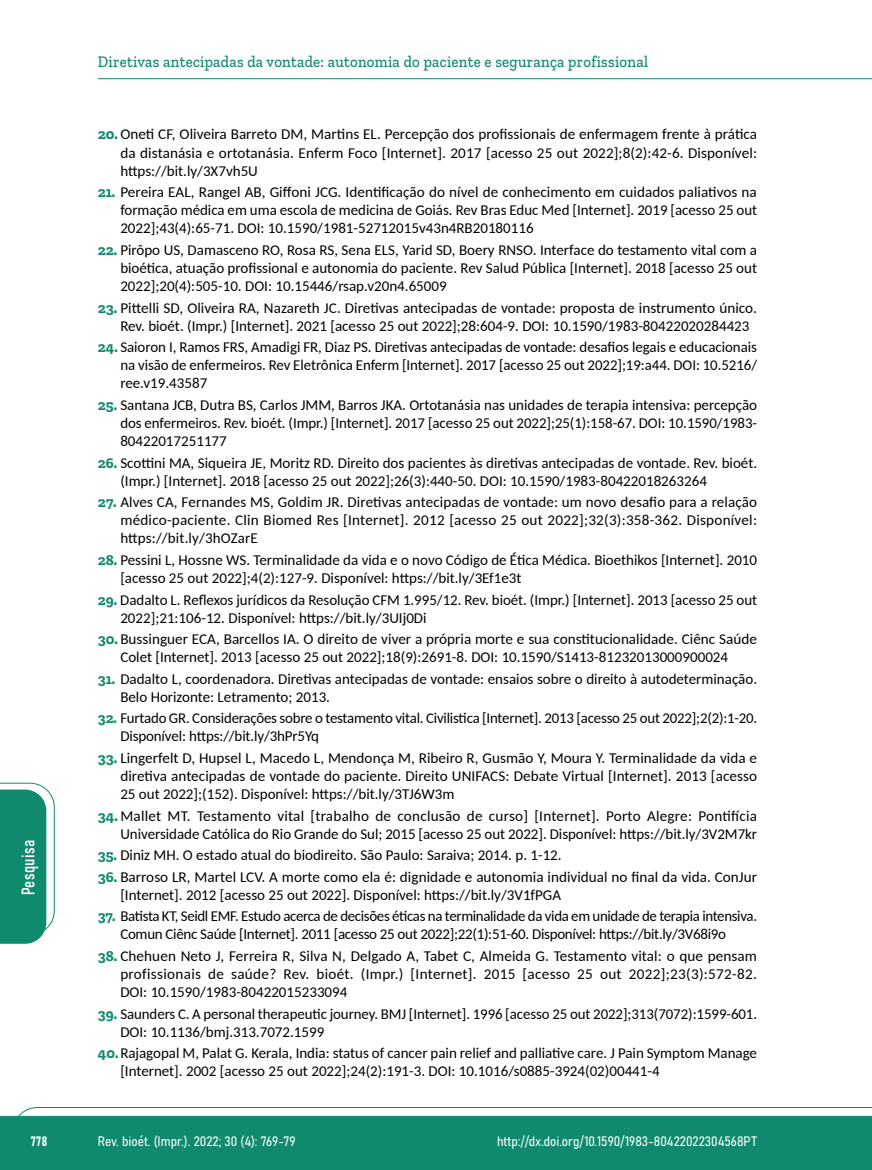
<style>
.page{position:relative;width:872px;height:1170px;background:#fff}
.page>*{position:absolute;margin:0;border:0;box-sizing:border-box;transform-origin:0 0}
.t1{font:18px "Bahnschrift";letter-spacing:.02em;color:#fff}
.t2{font:500 16.5px "Zilla Slab";letter-spacing:.02em;color:#108a6e;scale:.9 1}
.t3{font:15px/18.1px "Carlito";color:#000}
.t4{font:15px/18.1px "Carlito";letter-spacing:-.02em;color:#000;text-align:center}
.t5{font:13.5px "Bahnschrift";color:#fff}
.s1{font-family:"Zilla Slab";font-weight:700;color:#108a6e}
</style>
<div class="page">
<svg style="left:12px;top:1107px;width:860px;height:62px;background:#2e9880"></svg>
<hr style="left:98px;top:78px;width:774px;height:1px;background:#108a6e">
<svg style="left:0;top:782px;width:55px;height:161px"></svg>
<p class="t1" style="left:15px;top:895px;width:57px;rotate:-90deg">Pesquisa</p>
<p class="t2" style="left:98px;top:53px;width:613px">Diretivas antecipadas da vontade: autonomia do paciente e segurança profissional</p>
<p class="t3" style="left:120px;top:125px;width:638px;text-align:justify;text-indent:-22px"><span class="s1">20.</span>Oneti CF, Oliveira Barreto DM, Martins EL. Percepção dos profissionais de enfermagem frente à prática da distanásia e ortotanásia. Enferm Foco [Internet]. 2017 [acesso 25 out 2022];8(2):42-6. Disponível: https://bit.ly/3X7vh5U</p>
<p class="t3" style="left:120px;top:182px;width:638px;text-align:justify;text-indent:-22px"><span class="s1">21.</span> Pereira EAL, Rangel AB, Giffoni JCG. Identificação do nível de conhecimento em cuidados paliativos na formação médica em uma escola de medicina de Goiás. Rev Bras Educ Med [Internet]. 2019 [acesso 25 out 2022];43(4):65-71. DOI: 10.1590/1981-52712015v43n4RB20180116</p>
<p class="t3" style="left:120px;top:240px;width:638px;text-align:justify;text-indent:-22px"><span class="s1">22.</span> Pirôpo US, Damasceno RO, Rosa RS, Sena ELS, Yarid SD, Boery RNSO. Interface do testamento vital com a bioética, atuação profissional e autonomia do paciente. Rev Salud Pública [Internet]. 2018 [acesso 25 out 2022];20(4):505-10. DOI: 10.15446/rsap.v20n4.65009</p>
<p class="t3" style="left:120px;top:298px;width:638px;text-indent:-22px"><span class="s1">23.</span> Pittelli SD, Oliveira RA, Nazareth JC. Diretivas antecipadas de vontade: proposta de instrumento único.<br>Rev. bioét. (Impr.) [Internet]. 2021 [acesso 25 out 2022];28:604-9. DOI: 10.1590/1983-80422020284423</p>
<p class="t3" style="left:120px;top:337px;width:638px;text-align:justify;text-indent:-22px"><span class="s1">24.</span> Saioron I, Ramos FRS, Amadigi FR, Diaz PS. Diretivas antecipadas de vontade: desafios legais e educacionais na visão de enfermeiros. Rev Eletrônica Enferm [Internet]. 2017 [acesso 25 out 2022];19:a44. DOI: 10.5216/ ree.v19.43587</p>
<p class="t3" style="left:120px;top:395px;width:638px;text-align:justify;text-indent:-22px"><span class="s1">25.</span> Santana JCB, Dutra BS, Carlos JMM, Barros JKA. Ortotanásia nas unidades de terapia intensiva: percepção dos enfermeiros. Rev. bioét. (Impr.) [Internet]. 2017 [acesso 25 out 2022];25(1):158-67. DOI: 10.1590/1983- 80422017251177</p>
<p class="t3" style="left:120px;top:453px;width:638px;text-indent:-22px"><span class="s1">26.</span> Scottini MA, Siqueira JE, Moritz RD. Direito dos pacientes às diretivas antecipadas de vontade. Rev. bioét. (Impr.) [Internet]. 2018 [acesso 25 out 2022];26(3):440-50. DOI: 10.1590/1983-80422018263264</p>
<p class="t3" style="left:120px;top:492px;width:638px;text-align:justify;text-indent:-22px"><span class="s1">27.</span> Alves CA, Fernandes MS, Goldim JR. Diretivas antecipadas de vontade: um novo desafio para a relação médico-paciente. Clin Biomed Res [Internet]. 2012 [acesso 25 out 2022];32(3):358-362. Disponível: https://bit.ly/3hOZarE</p>
<p class="t3" style="left:120px;top:550px;width:638px;text-indent:-22px"><span class="s1">28.</span> Pessini L, Hossne WS. Terminalidade da vida e o novo Código de Ética Médica. Bioethikos [Internet]. 2010 [acesso 25 out 2022];4(2):127-9. Disponível: https://bit.ly/3Ef1e3t</p>
<p class="t3" style="left:120px;top:589px;width:638px;text-indent:-22px"><span class="s1">29.</span> Dadalto L. Reflexos jurídicos da Resolução CFM 1.995/12. Rev. bioét. (Impr.) [Internet]. 2013 [acesso 25 out<br>2022];21:106-12. Disponível: https://bit.ly/3UIj0Di</p>
<p class="t3" style="left:98px;top:629px;width:660px;text-align:center"><span class="s1">30.</span> Bussinguer ECA, Barcellos IA. O direito de viver a própria morte e sua constitucionalidade. Ciênc Saúde<br>Colet [Internet]. 2013 [acesso 25 out 2022];18(9):2691-8. DOI: 10.1590/S1413-81232013000900024</p>
<p class="t3" style="left:120px;top:669px;width:638px;text-indent:-22px"><span class="s1">31.</span> Dadalto L, coordenadora. Diretivas antecipadas de vontade: ensaios sobre o direito à autodeterminação.<br>Belo Horizonte: Letramento; 2013.</p>
<p class="t3" style="left:120px;top:708px;width:638px;text-indent:-22px"><span class="s1">32.</span> Furtado GR. Considerações sobre o testamento vital. Civilistica [Internet]. 2013 [acesso 25 out 2022];2(2):1-20.<br>Disponível: https://bit.ly/3hPr5Yq</p>
<p class="t3" style="left:120px;top:748px;width:638px;text-align:justify;text-indent:-22px"><span class="s1">33.</span> Lingerfelt D, Hupsel L, Macedo L, Mendonça M, Ribeiro R, Gusmão Y, Moura Y. Terminalidade da vida e diretiva antecipadas de vontade do paciente. Direito UNIFACS: Debate Virtual [Internet]. 2013 [acesso 25 out 2022];(152). Disponível: https://bit.ly/3TJ6W3m</p>
<p class="t3" style="left:98px;top:805px;width:661px;text-align:right"><span class="s1">34.</span> Mallet MT. Testamento vital [trabalho de conclusão de curso] [Internet]. Porto Alegre: Pontifícia<br>Universidade Católica do Rio Grande do Sul; 2015 [acesso 25 out 2022]. Disponível: https://bit.ly/3V2M7kr</p>
<p class="t3" style="left:98px;top:845px;width:465px"><span class="s1">35.</span> Diniz MH. O estado atual do biodireito. São Paulo: Saraiva; 2014. p. 1-12.</p>
<p class="t3" style="left:120px;top:866px;width:638px;text-indent:-22px"><span class="s1">36.</span> Barroso LR, Martel LCV. A morte como ela é: dignidade e autonomia individual no final da vida. ConJur [Internet]. 2012 [acesso 25 out 2022]. Disponível: https://bit.ly/3V1fPGA</p>
<p class="t4" style="left:98px;top:906px;width:661px"><span class="s1">37.</span> Batista KT, Seidl EMF. Estudo acerca de decisões éticas na terminalidade da vida em unidade de terapia intensiva.<br>Comun Ciênc Saúde [Internet]. 2011 [acesso 25 out 2022];22(1):51-60. Disponível: https://bit.ly/3V68i9o</p>
<p class="t3" style="left:120px;top:946px;width:638px;text-align:justify;text-indent:-22px"><span class="s1">38.</span> Chehuen Neto J, Ferreira R, Silva N, Delgado A, Tabet C, Almeida G. Testamento vital: o que pensam profissionais de saúde? Rev. bioét. (Impr.) [Internet]. 2015 [acesso 25 out 2022];23(3):572-82.<br>DOI: 10.1590/1983-80422015233094</p>
<p class="t3" style="left:120px;top:1003px;width:638px;text-indent:-22px"><span class="s1">39.</span> Saunders C. A personal therapeutic journey. BMJ [Internet]. 1996 [acesso 25 out 2022];313(7072):1599-601.<br>DOI: 10.1136/bmj.313.7072.1599</p>
<p class="t3" style="left:120px;top:1043px;width:638px;text-indent:-22px"><span class="s1">40.</span>Rajagopal M, Palat G. Kerala, India: status of cancer pain relief and palliative care. J Pain Symptom Manage [Internet]. 2002 [acesso 25 out 2022];24(2):191-3. DOI: 10.1016/s0885-3924(02)00441-4</p>
<p class="t5" style="left:31px;top:1130px;width:18px">778</p>
<p class="t5" style="left:98px;top:1131px;width:199px">Rev. bioét. (Impr.). 2022; 30 (4): 769-79</p>
<p class="t5" style="left:497px;top:1131px;width:262px">http://dx.doi.org/10.1590/1983-80422022304568PT</p>
</div>
